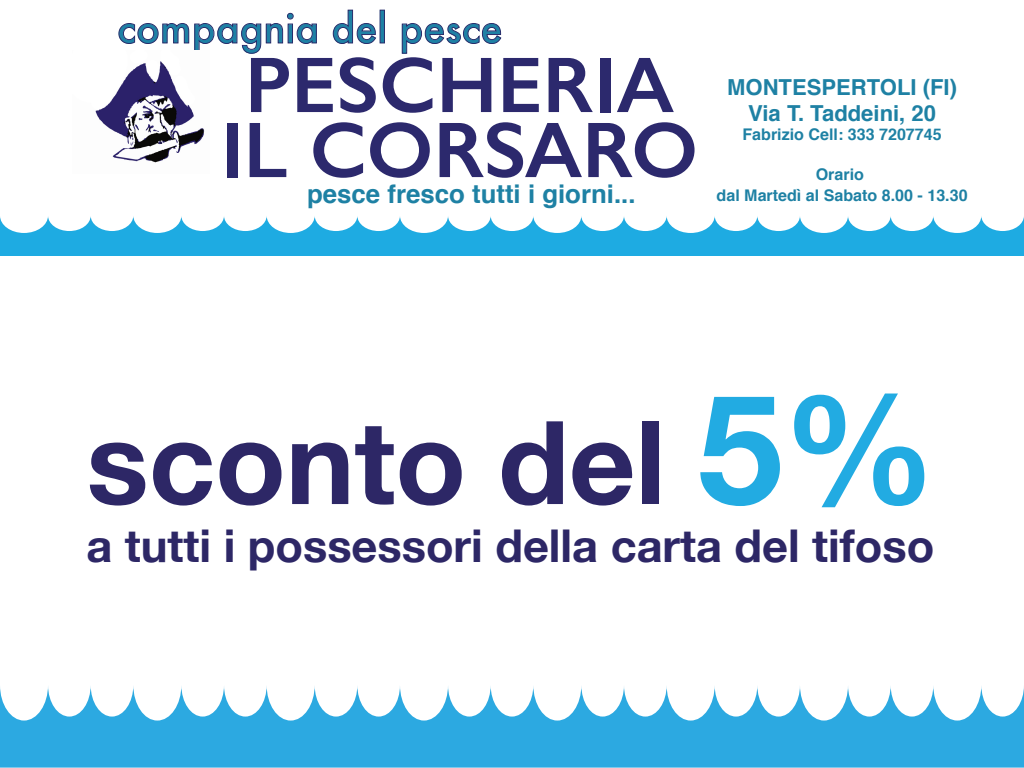
<style>
.page{position:relative;width:1024px;height:768px;background:#fff}
.page>*{position:absolute;margin:0;border:0;box-sizing:border-box;transform-origin:0 0}
.t1{font:700 153.1px "Helvetica Neue";color:#22abe2}
.t2{font:700 115.8px "Helvetica Neue";color:#2d2766}
.t3{font:600 79.3px/65px "Gill Sans";color:#2c296d;text-align:center}
.t4{font:700 45.2px "Helvetica Neue";color:#2d2766}
.t5{font:500 39.8px "Futura";color:#1e81a5}
.t6{font:700 25.8px "Helvetica";color:#1e81a4}
.t7{font:700 22px/26.4px "Helvetica";color:#1e81a4;text-align:center}
.t8{font:700 16.1px/20.9px "Helvetica";color:#1e81a4;text-align:center}
</style>
<div class="page">
<svg style="left:0;top:216px;width:1024px;height:40px;fill:#1eabe2"></svg>
<svg style="left:118px;top:13px;width:199px;height:41px"></svg>
<svg style="left:333px;top:9px;width:43px;height:35px"></svg>
<div style="left:380px;top:10px;width:5px;height:33px;border:1px solid #282d6b"></div>
<svg style="left:402px;top:23px;width:100px;height:31px"></svg>
<img style="left:95px;top:50px;width:115px;height:113px">
<svg style="left:0;top:686px;width:1024px;height:82px;fill:#2ca9e1"></svg>
<h3 class="t5" style="left:117px;top:1px;width:387px">compagnia del pesce</h3>
<h3 class="t3" style="left:221px;top:52px;width:479px">PESCHERIA<br>IL CORSARO</h3>
<h3 class="t6" style="left:307px;top:173px;width:330px">pesce fresco tutti i giorni...</h3>
<h3 class="t7" style="left:727px;top:74px;width:231px">MONTESPERTOLI (FI)<br>Via T. Taddeini, 20</h3>
<p class="t8" style="left:742px;top:124px;width:201px">Fabrizio Cell: 333 7207745</p>
<p class="t8" style="left:717px;top:165px;width:253px">Orario<br>dal Martedì al Sabato 8.00 - 13.30</p>
<h1 class="t1" style="left:698px;top:329px;width:240px">5%</h1>
<h2 class="t2" style="left:86px;top:372px;width:580px">sconto del</h2>
<h3 class="t4" style="left:86px;top:511px;width:849px">a tutti i possessori della carta del tifoso</h3>
</div>
